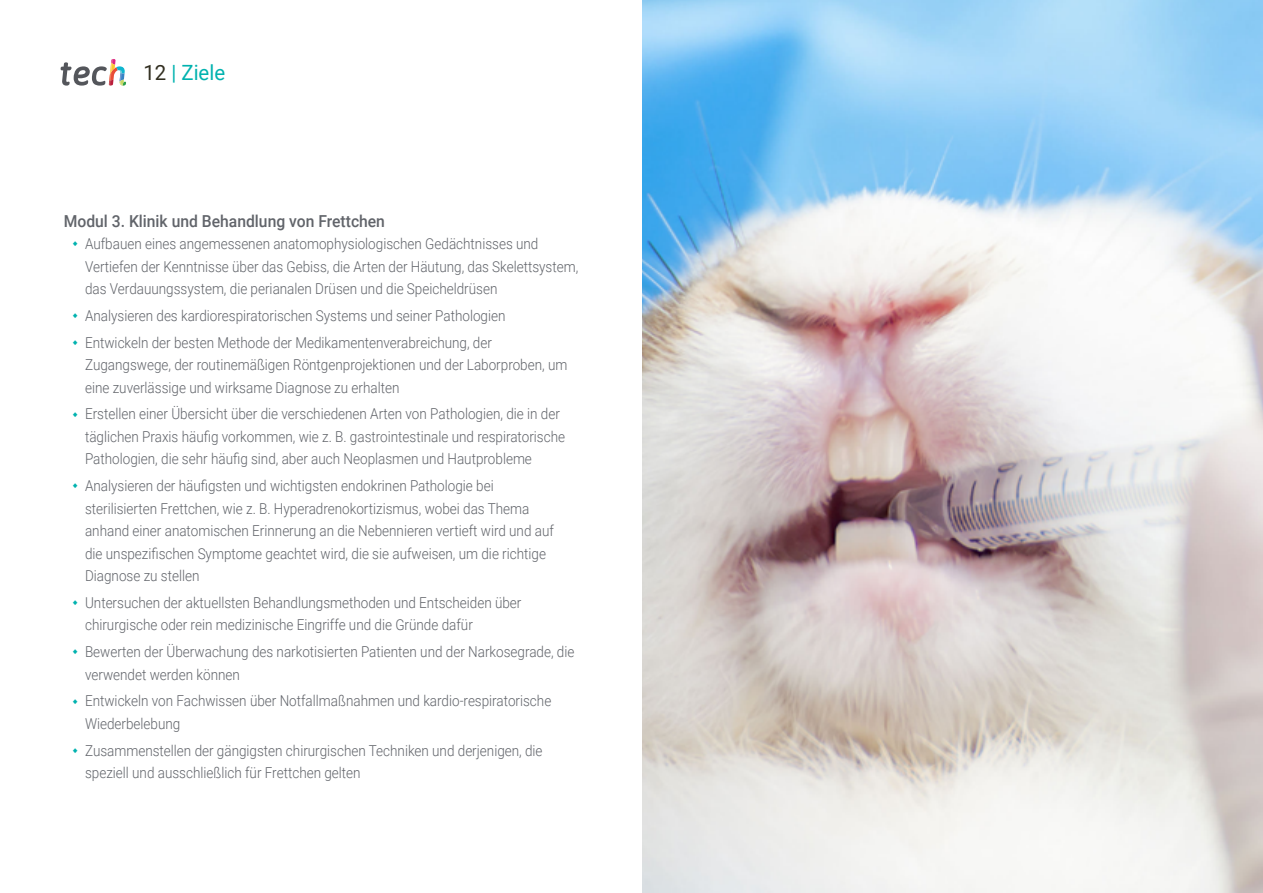
<style>
.page{position:relative;width:1263px;height:893px;background:#fff}
.page>*{position:absolute;margin:0;border:0;box-sizing:border-box;transform-origin:0 0}
.t1{font:21px "Roboto";color:#00b2af}
.t2{font:500 16.5px "Roboto";color:#61646a;scale:.95 1}
.t3{font:300 15px/22.5px "Roboto";color:#61646a;scale:.9 1}
.s1{color:#312e20}
</style>
<div class="page">
<img style="left:642px;top:0;width:621px;height:893px">
<svg style="left:61px;top:59px;width:65px;height:27px"></svg>
<h1 class="t1" style="left:144px;top:57px;width:83px"><span class="s1">12</span> | Ziele</h1>
<p class="t2" style="left:64px;top:209px;width:340px">Modul 3. Klinik und Behandlung von Frettchen</p>
<p class="t3" style="left:85px;top:232px;width:550px">Aufbauen eines angemessenen anatomophysiologischen Gedächtnisses und<br>Vertiefen der Kenntnisse über das Gebiss, die Arten der Häutung, das Skelettsystem, das Verdauungssystem, die perianalen Drüsen und die Speicheldrüsen</p>
<p class="t3" style="left:85px;top:302px;width:469px;line-height:26.7px">Analysieren des kardiorespiratorischen Systems und seiner Pathologien<br>Entwickeln der besten Methode der Medikamentenverabreichung, der</p>
<p class="t3" style="left:85px;top:353px;width:537px">Zugangswege, der routinemäßigen Röntgenprojektionen und der Laborproben, um eine zuverlässige und wirksame Diagnose zu erhalten</p>
<p class="t3" style="left:85px;top:402px;width:535px">Erstellen einer Übersicht über die verschiedenen Arten von Pathologien, die in der täglichen Praxis häufig vorkommen, wie z. B. gastrointestinale und respiratorische<br>Pathologien, die sehr häufig sind, aber auch Neoplasmen und Hautprobleme</p>
<p class="t3" style="left:85px;top:474px;width:522px">Analysieren der häufigsten und wichtigsten endokrinen Pathologie bei sterilisierten Frettchen, wie z. B. Hyperadrenokortizismus, wobei das Thema anhand einer anatomischen Erinnerung an die Nebennieren vertieft wird und auf die unspezifischen Symptome geachtet wird, die sie aufweisen, um die richtige Diagnose zu stellen</p>
<p class="t3" style="left:85px;top:591px;width:486px">Untersuchen der aktuellsten Behandlungsmethoden und Entscheiden über chirurgische oder rein medizinische Eingriffe und die Gründe dafür</p>
<p class="t3" style="left:85px;top:640px;width:545px">Bewerten der Überwachung des narkotisierten Patienten und der Narkosegrade, die verwendet werden können</p>
<p class="t3" style="left:85px;top:689px;width:520px">Entwickeln von Fachwissen über Notfallmaßnahmen und kardio-respiratorische<br>Wiederbelebung</p>
<p class="t3" style="left:85px;top:738px;width:510px">Zusammenstellen der gängigsten chirurgischen Techniken und derjenigen, die speziell und ausschließlich für Frettchen gelten</p>
</div>
